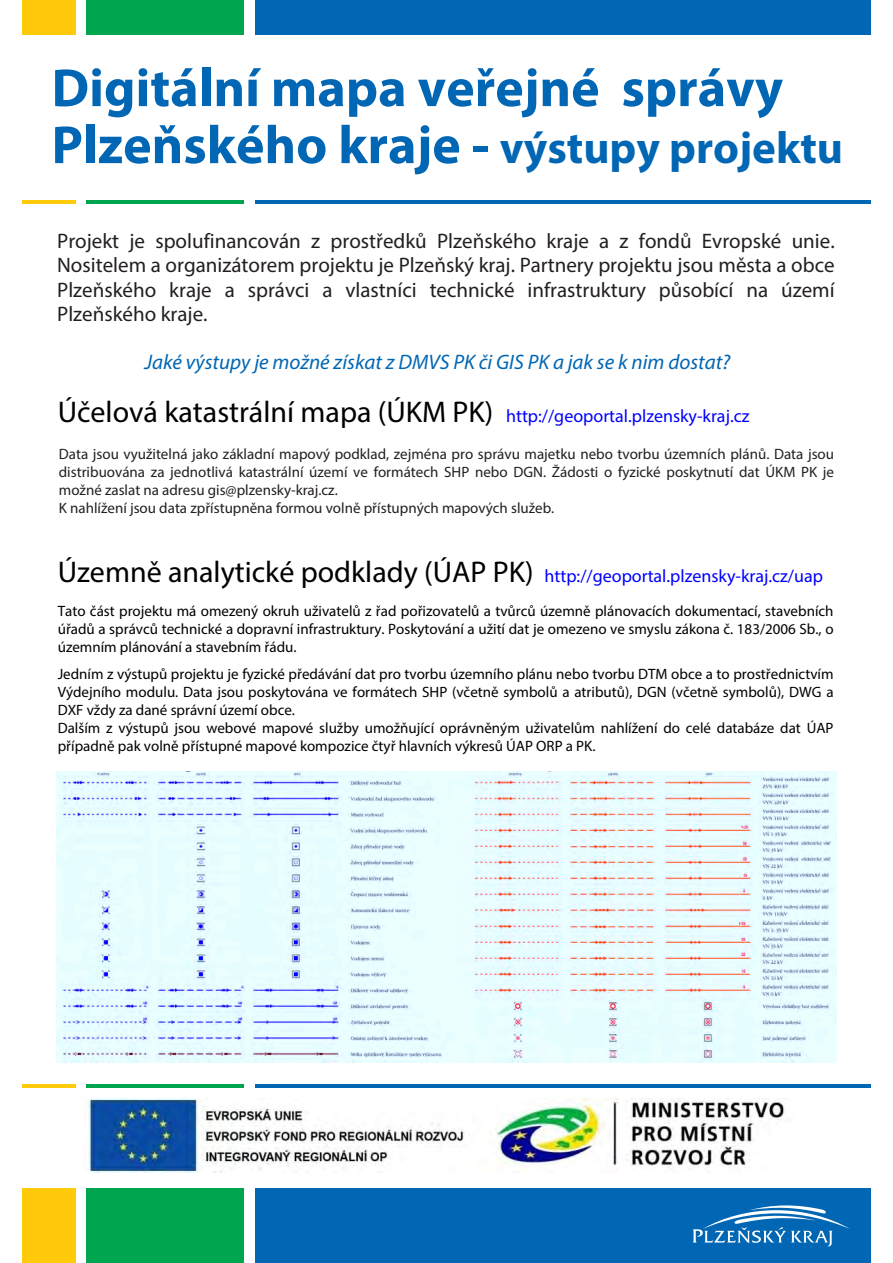
<style>
.page{position:relative;width:893px;height:1263px;background:#fff}
.page>*{position:absolute;margin:0;border:0;box-sizing:border-box;transform-origin:0 0}
.t1{font:700 54px/57px "Myriad Pro";color:#0166b3}
.t2{font:21px/24.6px "Myriad Pro";color:#231f20;text-align:justify}
.t3{font:italic 21px "Myriad Pro";color:#0066b3}
.t4{font:18px "Myriad Pro";color:#00f}
.t5{font:15px/18px "Myriad Pro";color:#000;text-align:justify}
.t6{font:15px/18px "Myriad Pro";color:#231f20}
.s1{font-size:45px}
.s2{font-size:30px;color:#000}
</style>
<div class="page">
<hr style="left:22px;top:201px;width:54px;height:3px;background:#feca0a">
<hr style="left:87px;top:201px;width:157px;height:3px;background:#00a54f">
<hr style="left:255px;top:201px;width:615px;height:3px;background:#0166b3">
<div style="left:22px;top:0;width:54px;height:34px;background:#feca0a"></div>
<div style="left:87px;top:0;width:157px;height:34px;background:#00a54f"></div>
<div style="left:255px;top:0;width:615px;height:34px;background:#0166b3"></div>
<div style="left:22px;top:1188px;width:54px;height:75px;background:#feca0a"></div>
<div style="left:87px;top:1188px;width:157px;height:75px;background:#00a54f"></div>
<div style="left:255px;top:1188px;width:615px;height:75px;background:#0166b3"></div>
<hr style="left:22px;top:1084px;width:54px;height:4px;background:#feca0a">
<hr style="left:87px;top:1084px;width:157px;height:4px;background:#00a54f">
<hr style="left:255px;top:1084px;width:615px;height:4px;background:#0166b3">
<svg style="left:693px;top:1205px;width:157px;height:41px"></svg>
<img style="left:88px;top:1098px;width:698px;height:74px">
<img style="left:57px;top:772px;width:779px;height:290px">
<h1 class="t1" style="left:52px;top:58px;width:793px">Digitální mapa veřejné správy<br>Plzeňského kraje - <span class="s1">výstupy projektu</span></h1>
<p class="t2" style="left:57px;top:228px;width:779px">Projekt je spolufinancován z prostředků Plzeňského kraje a z fondů Evropské unie.<br>Nositelem a organizátorem projektu je Plzeňský kraj. Partnery projektu jsou města a obce Plzeňského kraje a správci a vlastníci technické infrastruktury působící na území Plzeňského kraje.</p>
<h2 class="t3" style="left:144px;top:349px;width:587px">Jaké výstupy je možné získat z DMVS PK či GIS PK a jak se k nim dostat?</h2>
<p class="t4" style="left:58px;top:404px;width:693px"><span class="s2">Účelová katastrální mapa (ÚKM PK)</span> http://geoportal.plzensky-kraj.cz</p>
<p class="t6" style="left:59px;top:445px;width:777px">Data jsou využitelná jako základní mapový podklad, zejména pro správu majetku nebo tvorbu územních plánů. Data jsou distribuována za jednotlivá katastrální území ve formátech SHP nebo DGN. Žádosti o fyzické poskytnutí dat ÚKM PK je možné zaslat na adresu gis@plzensky-kraj.cz.<br>K nahlížení jsou data zpřístupněna formou volně přístupných mapových služeb.</p>
<p class="t4" style="left:58px;top:565px;width:767px"><span class="s2">Územně analytické podklady (ÚAP PK)</span> http://geoportal.plzensky-kraj.cz/uap</p>
<p class="t5" style="left:58px;top:602px;width:777px">Tato část projektu má omezený okruh uživatelů z řad pořizovatelů a tvůrců územně plánovacích dokumentací, stavebních úřadů a správců technické a dopravní infrastruktury. Poskytování a užití dat je omezeno ve smyslu zákona č. 183/2006 Sb., o územním plánování a stavebním řádu.</p>
<p class="t5" style="left:58px;top:665px;width:777px;text-align:left">Jedním z výstupů projektu je fyzické předávání dat pro tvorbu územního plánu nebo tvorbu DTM obce a to prostřednictvím Výdejního modulu. Data jsou poskytována ve formátech SHP (včetně symbolů a atributů), DGN (včetně symbolů), DWG a DXF vždy za dané správní území obce.<br>Dalším z výstupů jsou webové mapové služby umožňující oprávněným uživatelům nahlížení do celé databáze dat ÚAP případně pak volně přístupné mapové kompozice čtyř hlavních výkresů ÚAP ORP a PK.</p>
</div>
